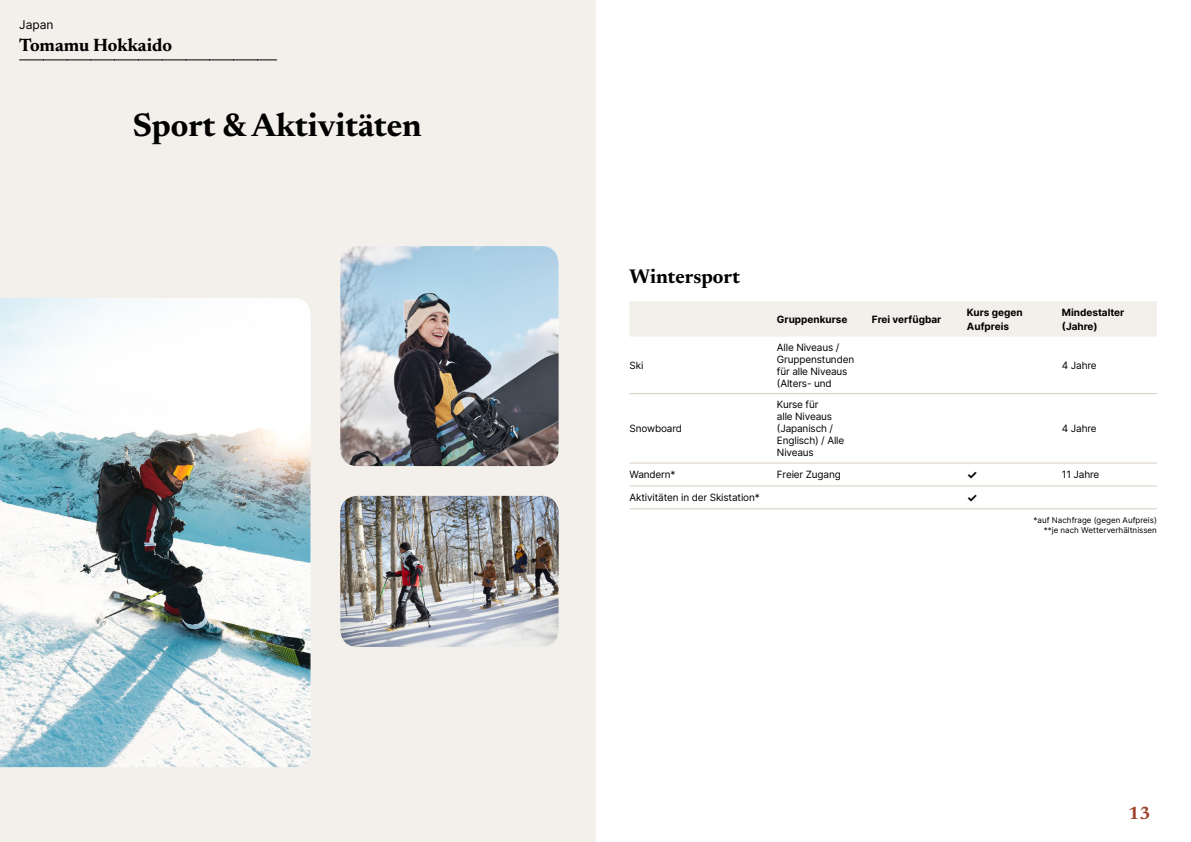
<style>
.page{position:relative;width:1191px;height:842px;background:#fff}
.page>*{position:absolute;margin:0;border:0;box-sizing:border-box;transform-origin:0 0}
.t1{font:700 33px "Newsreader 24 pt";color:#000}
.t2{font:700 20px "Newsreader 24 pt";color:#000}
.t3{font:700 18px "Newsreader 24 pt";color:#000}
.t4{font:700 18px "Newsreader 24 pt";color:#9d432c}
.t5{font:12px "Inter";color:#000}
.t6{font:700 12px "Inter";color:#000}
.t7{font:10px/12px "Inter";letter-spacing:-.015em;color:#000}
.t8{font:700 10px/14px "Inter";color:#000}
.t9{font:8px/9.6px "Inter";color:#000;text-align:right}
</style>
<div class="page">
<div style="left:0;top:0;width:595px;height:842px;background:#f3f0ec"></div>
<img style="left:340px;top:246px;width:218px;height:220px">
<img style="left:0;top:298px;width:310px;height:469px">
<img style="left:340px;top:496px;width:218px;height:151px">
<svg style="left:20px;top:60px;width:257px;height:1px"></svg>
<div style="left:630px;top:301px;width:527px;height:36px;background:#f3f0ec"></div>
<hr style="left:629px;top:393px;width:148px;height:1px;background:#d7cdc1">
<hr style="left:777px;top:393px;width:95px;height:1px;background:#d7cdc1">
<hr style="left:872px;top:393px;width:95px;height:1px;background:#d7cdc1">
<hr style="left:967px;top:393px;width:95px;height:1px;background:#d7cdc1">
<hr style="left:1062px;top:393px;width:95px;height:1px;background:#d7cdc1">
<hr style="left:629px;top:462px;width:148px;height:1px;background:#d7cdc1">
<hr style="left:777px;top:462px;width:95px;height:1px;background:#d7cdc1">
<hr style="left:872px;top:462px;width:95px;height:1px;background:#d7cdc1">
<hr style="left:967px;top:462px;width:95px;height:1px;background:#d7cdc1">
<hr style="left:1062px;top:462px;width:95px;height:1px;background:#d7cdc1">
<hr style="left:629px;top:485px;width:148px;height:1px;background:#d7cdc1">
<hr style="left:777px;top:485px;width:95px;height:1px;background:#d7cdc1">
<hr style="left:872px;top:485px;width:95px;height:1px;background:#d7cdc1">
<hr style="left:967px;top:485px;width:95px;height:1px;background:#d7cdc1">
<hr style="left:1062px;top:485px;width:95px;height:1px;background:#d7cdc1">
<hr style="left:629px;top:508px;width:148px;height:1px;background:#d7cdc1">
<hr style="left:777px;top:508px;width:95px;height:1px;background:#d7cdc1">
<hr style="left:872px;top:508px;width:95px;height:1px;background:#d7cdc1">
<hr style="left:967px;top:508px;width:95px;height:1px;background:#d7cdc1">
<hr style="left:1062px;top:508px;width:95px;height:1px;background:#d7cdc1">
<p class="t5" style="left:19px;top:15px;width:36px">Japan</p>
<h3 class="t3" style="left:19px;top:32px;width:154px">Tomamu Hokkaido</h3>
<h1 class="t1" style="left:133px;top:101px;width:290px">Sport &amp; Aktivitäten</h1>
<h2 class="t2" style="left:629px;top:262px;width:112px">Wintersport</h2>
<p class="t7" style="left:629px;top:359px;width:15px">Ski</p>
<p class="t7" style="left:629px;top:422px;width:54px">Snowboard</p>
<p class="t8" style="left:777px;top:312px;width:72px">Gruppenkurse</p>
<p class="t8" style="left:872px;top:312px;width:71px">Frei verfügbar</p>
<p class="t8" style="left:967px;top:305px;width:57px">Kurs gegen<br>Aufpreis</p>
<p class="t8" style="left:1062px;top:305px;width:64px">Mindestalter (Jahre)</p>
<p class="t7" style="left:777px;top:341px;width:79px">Alle Niveaus /<br>Gruppenstunden für alle Niveaus (Alters- und</p>
<p class="t7" style="left:777px;top:398px;width:69px">Kurse für<br>alle Niveaus (Japanisch /<br>Englisch) / Alle<br>Niveaus</p>
<p class="t7" style="left:1062px;top:359px;width:36px">4 Jahre</p>
<p class="t7" style="left:1062px;top:422px;width:36px">4 Jahre</p>
<p class="t7" style="left:629px;top:468px;width:48px">Wandern*</p>
<p class="t7" style="left:777px;top:468px;width:65px">Freier Zugang</p>
<p class="t6" style="left:967px;top:466px;width:12px">✓</p>
<p class="t7" style="left:1062px;top:468px;width:39px">11 Jahre</p>
<p class="t7" style="left:629px;top:491px;width:132px">Aktivitäten in der Skistation*</p>
<p class="t6" style="left:967px;top:489px;width:12px">✓</p>
<p class="t9" style="left:1033px;top:516px;width:125px">*auf Nachfrage (gegen Aufpreis) **je nach Wetterverhältnissen</p>
<h3 class="t4" style="left:1128px;top:800px;width:24px">13</h3>
</div>
